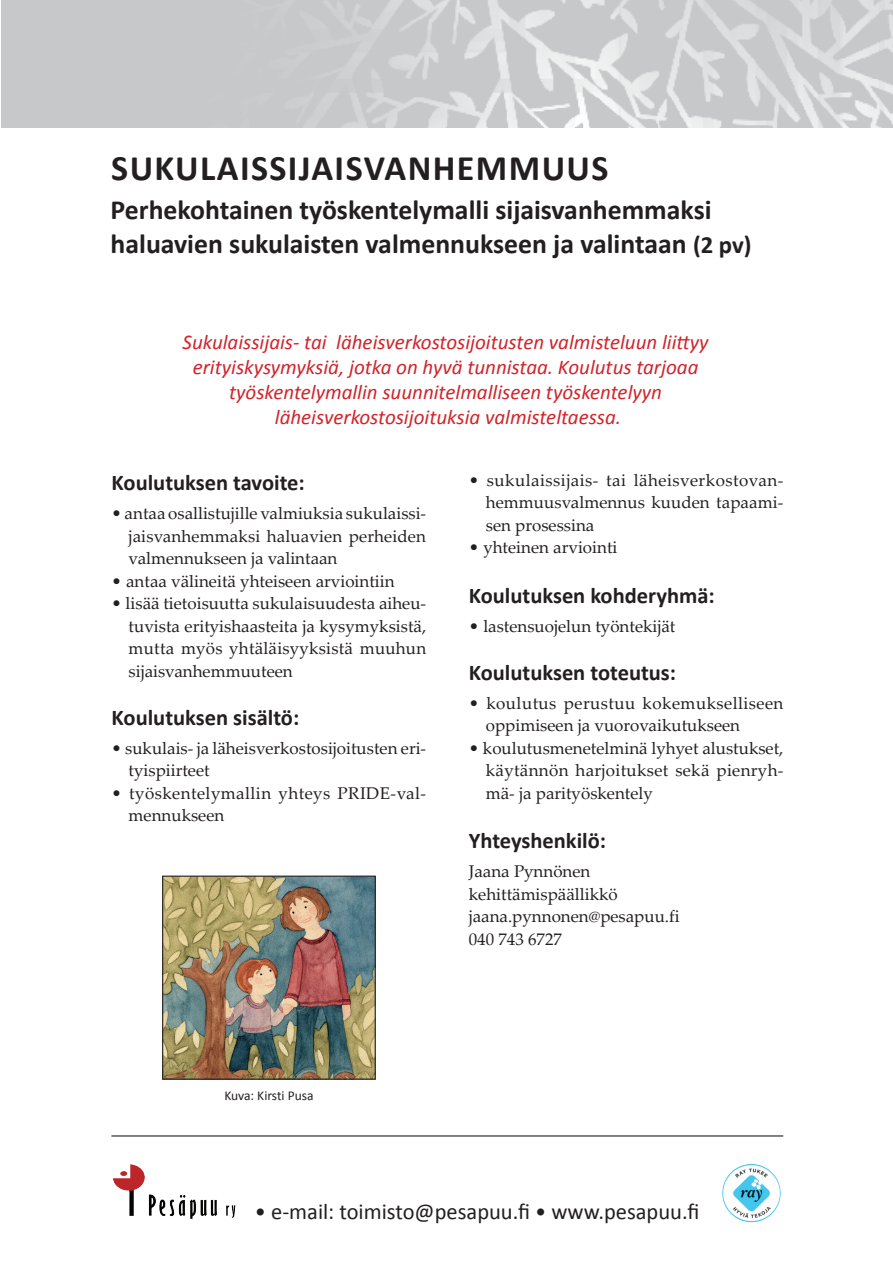
<style>
.page{position:relative;width:893px;height:1263px;background:#fff}
.page>*{position:absolute;margin:0;border:0;box-sizing:border-box;transform-origin:0 0}
.väliots__copy{font:700 36px "Calibri";letter-spacing:.04em;color:#231f20}
.väliots__copy-2{font:700 27.75px/33.3px "Calibri";color:#231f20}
.väliots{font:700 22.5px "Calibri";color:#231f20}
.väliots-2{font:22.5px "Calibri";color:#231f20}
.sitaatti{font:italic 21px/25.2px "Calibri";color:#d1232a;text-align:center}
.leipis{font:16.95px/22.5px "Palatino Linotype";color:#231f20;text-align:justify}
.leipis-2{font:16.95px/22.5px "Palatino Linotype";letter-spacing:.025em;color:#231f20}
.leipis-3{font:13.5px "Calibri";color:#231f20}
.s1{font-size:24.75px}
</style>
<div class="page">
<div style="left:1px;top:1px;width:892px;height:127px;background:#c7c8ca"></div>
<img style="left:102px;top:0;width:791px;height:128px">
<hr style="left:111px;top:1135px;width:672px;height:1px;background:#231f20">
<img style="left:113px;top:1164px;width:83px;height:55px">
<img style="left:722px;top:1164px;width:28px;height:56px">
<img style="left:164px;top:877px;width:210px;height:201px">
<div style="left:162px;top:875px;width:214px;height:205px;border:1px solid #231f20"></div>
<p class="väliots__copy" style="left:111px;top:145px;width:499px">SUKULAISSIJAISVANHEMMUUS</p>
<p class="väliots__copy-2" style="left:111px;top:194px;width:642px">Perhekohtainen työskentelymalli sijaisvanhemmaksi haluavien sukulaisten valmennukseen ja valintaan <span class="s1">(2 pv)</span></p>
<p class="sitaatti" style="left:183px;top:328px;width:528px">Sukulaissijais- tai läheisverkostosijoitusten valmisteluun liittyy erityiskysymyksiä, jotka on hyvä tunnistaa. Koulutus tarjoaa työskentelymallin suunnitelmalliseen työskentelyyn läheisverkostosijoituksia valmisteltaessa.</p>
<p class="väliots" style="left:112px;top:468px;width:195px">Koulutuksen tavoite:</p>
<p class="leipis" style="left:129px;top:501px;width:299px;text-indent:-17px">• antaa osallistujille valmiuksia sukulaissi&shy;jaisvanhemmaksi haluavien perheiden valmennukseen ja valintaan</p>
<p class="leipis" style="left:112px;top:569px;width:285px">• antaa välineitä yhteiseen arviointiin</p>
<p class="leipis" style="left:129px;top:591px;width:299px;text-indent:-17px">• lisää tietoisuutta sukulaisuudesta aiheu&shy;tuvista erityishaasteita ja kysymyksistä, mutta myös yhtäläisyyksistä muuhun sijaisvanhemmuuteen</p>
<p class="väliots" style="left:112px;top:703px;width:189px">Koulutuksen sisältö:</p>
<p class="leipis" style="left:129px;top:736px;width:299px;text-indent:-17px">• sukulais- ja läheisverkostosijoitusten eri&shy;tyispiirteet</p>
<p class="leipis-2" style="left:129px;top:781px;width:299px;text-indent:-17px">• työskentelymallin yhteys PRIDE-val&shy;mennukseen</p>
<p class="leipis" style="left:486px;top:468px;width:299px;text-indent:-17px">• sukulaissijais- tai läheisverkostovan&shy;hemmuusvalmennus kuuden tapaami&shy;sen prosessina</p>
<p class="leipis" style="left:469px;top:536px;width:150px">• yhteinen arviointi</p>
<p class="väliots" style="left:469px;top:581px;width:247px">Koulutuksen kohderyhmä:</p>
<p class="leipis" style="left:469px;top:614px;width:208px">• lastensuojelun työntekijät</p>
<p class="väliots" style="left:469px;top:658px;width:209px">Koulutuksen toteutus:</p>
<p class="leipis-2" style="left:486px;top:691px;width:299px;text-indent:-17px">• koulutus perustuu kokemukselliseen oppimiseen ja vuorovaikutukseen</p>
<p class="leipis" style="left:486px;top:736px;width:299px;text-indent:-17px">• koulutusmenetelminä lyhyet alustukset, käytännön harjoitukset sekä pienryh&shy;mä- ja parityöskentely</p>
<p class="väliots" style="left:469px;top:826px;width:139px">Yhteyshenkilö:</p>
<p class="leipis" style="left:469px;top:859px;width:123px">Jaana Pynnönen</p>
<p class="leipis" style="left:469px;top:882px;width:150px">kehittämispäällikkö</p>
<p class="leipis" style="left:469px;top:904px;width:212px">jaana.pynnonen@pesapuu.fi</p>
<p class="leipis" style="left:469px;top:927px;width:95px">040 743 6727</p>
<p class="leipis-3" style="left:224px;top:1087px;width:91px">Kuva: Kirsti Pusa</p>
<p class="väliots-2" style="left:255px;top:1197px;width:446px">• e-mail: toimisto@pesapuu.fi • www.pesapuu.fi</p>
</div>
